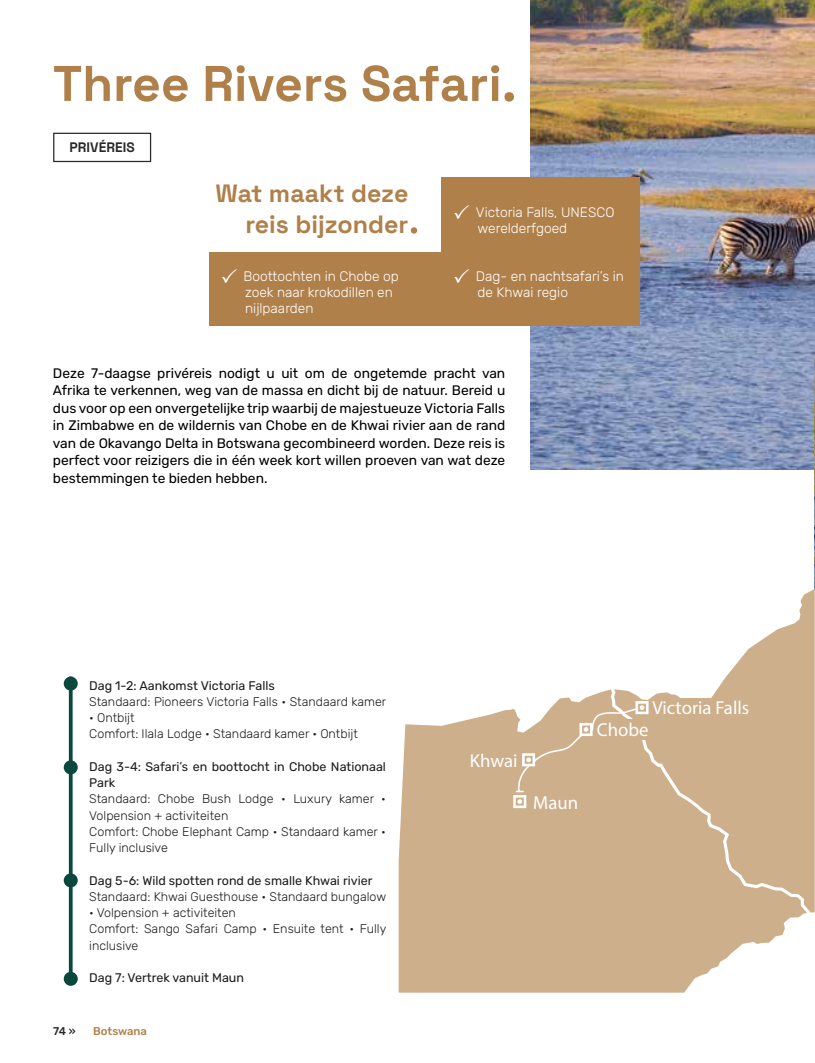
<style>
.page{position:relative;width:815px;height:1063px;background:#fff}
.page>*{position:absolute;margin:0;border:0;box-sizing:border-box;transform-origin:0 0}
.t1{font:300 50px "Space Grotesk";color:#b0804a}
.t2{font:300 25px/31.2px "Space Grotesk";color:#b0804a;text-align:right}
.t3{font:18.75px "Rubik Roman";color:#fff}
.t4{font:13.75px/17.5px "Rubik";color:#000;text-align:justify}
.t5{font:300 13.75px/16.2px "Rubik";color:#fff}
.t6{font:300 13.75px "Space Grotesk";color:#292929}
.t7{font:300 12.5px/16.2px "Rubik";color:#1c1c1c}
.t8{font:12.5px/16.2px "Rubik";color:#1c1c1c}
.t9{font:500 11.25px "Rubik";color:#b0804a}
.t10{font:500 11.25px "Rubik";color:#292929}
</style>
<div class="page">
<img style="left:530px;top:0;width:285px;height:470px">
<img style="left:814px;top:358px;width:1px;height:231px">
<svg style="left:717px;top:589px;width:98px;height:324px;fill:#ceaf8c"></svg>
<svg style="left:399px;top:689px;width:408px;height:304px;background:#d3b798"></svg>
<svg style="left:513px;top:701px;width:136px;height:107px;background:#d3b899"></svg>
<div style="left:617px;top:719px;width:41px;height:21px;background:#ceaf8c"></div>
<div style="left:677px;top:699px;width:57px;height:19px;background:#ceaf8c"></div>
<div style="left:209px;top:177px;width:430px;height:149px;background:#b0804a"></div>
<div style="left:198px;top:174px;width:243px;height:78px;background:#fff"></div>
<svg style="left:411px;top:227px;width:6px;height:7px"></svg>
<svg style="left:69px;top:691px;width:4px;height:281px"></svg>
<div style="left:64px;top:677px;width:14px;height:14px;background:#0a473d;border-radius:50%"></div>
<div style="left:64px;top:760px;width:14px;height:14px;background:#0a473d;border-radius:50%"></div>
<div style="left:64px;top:873px;width:14px;height:14px;background:#0a473d;border-radius:50%"></div>
<div style="left:64px;top:972px;width:14px;height:14px;background:#0a473d;border-radius:50%"></div>
<div style="left:53px;top:133px;width:98px;height:29px;border:1px solid #292929"></div>
<h1 class="t1" style="left:53px;top:47px;width:465px">Three Rivers Safari.</h1>
<p class="t6" style="left:70px;top:138px;width:67px">PRIVÉREIS</p>
<h2 class="t2" style="left:215px;top:176px;width:195px">Wat maakt deze reis bijzonder</h2>
<p class="t5" style="left:245px;top:268px;width:155px;text-indent:-25px">✓ Boottochten in Chobe op zoek naar krokodillen en nijlpaarden</p>
<p class="t5" style="left:478px;top:268px;width:148px;text-indent:-25px">✓ Dag- en nachtsafari’s in de Khwai regio</p>
<p class="t5" style="left:478px;top:204px;width:138px;text-indent:-25px">✓ Victoria Falls, UNESCO werelderfgoed</p>
<p class="t4" style="left:53px;top:364px;width:454px">Deze 7-daagse privéreis nodigt u uit om de ongetemde pracht van Afrika te verkennen, weg van de massa en dicht bij de natuur. Bereid u dus voor op een onvergetelijke trip waarbij de majestueuze Victoria Falls in Zimbabwe en de wildernis van Chobe en de Khwai rivier aan de rand van de Okavango Delta in Botswana gecombineerd worden. Deze reis is perfect voor reizigers die in één week kort willen proeven van wat deze bestemmingen te bieden hebben.</p>
<p class="t8" style="left:89px;top:677px;width:187px">Dag 1-2: Aankomst Victoria Falls</p>
<p class="t7" style="left:89px;top:694px;width:299px">Standaard: Pioneers Victoria Falls • Standaard kamer</p>
<p class="t7" style="left:89px;top:710px;width:270px">• Ontbijt<br>Comfort: Ilala Lodge • Standaard kamer • Ontbijt</p>
<p class="t8" style="left:89px;top:759px;width:298px">Dag 3-4: Safari’s en boottocht in Chobe Nationaal<br>Park</p>
<p class="t7" style="left:89px;top:791px;width:298px">Standaard: Chobe Bush Lodge • Luxury kamer • Volpension + activiteiten<br>Comfort: Chobe Elephant Camp • Standaard kamer • Fully inclusive</p>
<p class="t8" style="left:89px;top:872px;width:285px">Dag 5-6: Wild spotten rond de smalle Khwai rivier</p>
<p class="t7" style="left:89px;top:889px;width:299px">Standaard: Khwai Guesthouse • Standaard bungalow</p>
<p class="t7" style="left:89px;top:905px;width:299px">• Volpension + activiteiten<br>Comfort: Sango Safari Camp • Ensuite tent • Fully inclusive</p>
<p class="t8" style="left:89px;top:970px;width:156px">Dag 7: Vertrek vanuit Maun</p>
<p class="t10" style="left:53px;top:1025px;width:24px">74 »</p>
<p class="t9" style="left:93px;top:1025px;width:55px">Botswana</p>
<h3 class="t3" style="left:470px;top:749px;width:49px">Khwai</h3>
<h3 class="t3" style="left:533px;top:791px;width:47px">Maun</h3>
<h3 class="t3" style="left:652px;top:696px;width:98px">Victoria Falls</h3>
<h3 class="t3" style="left:597px;top:718px;width:53px">Chobe</h3>
</div>
